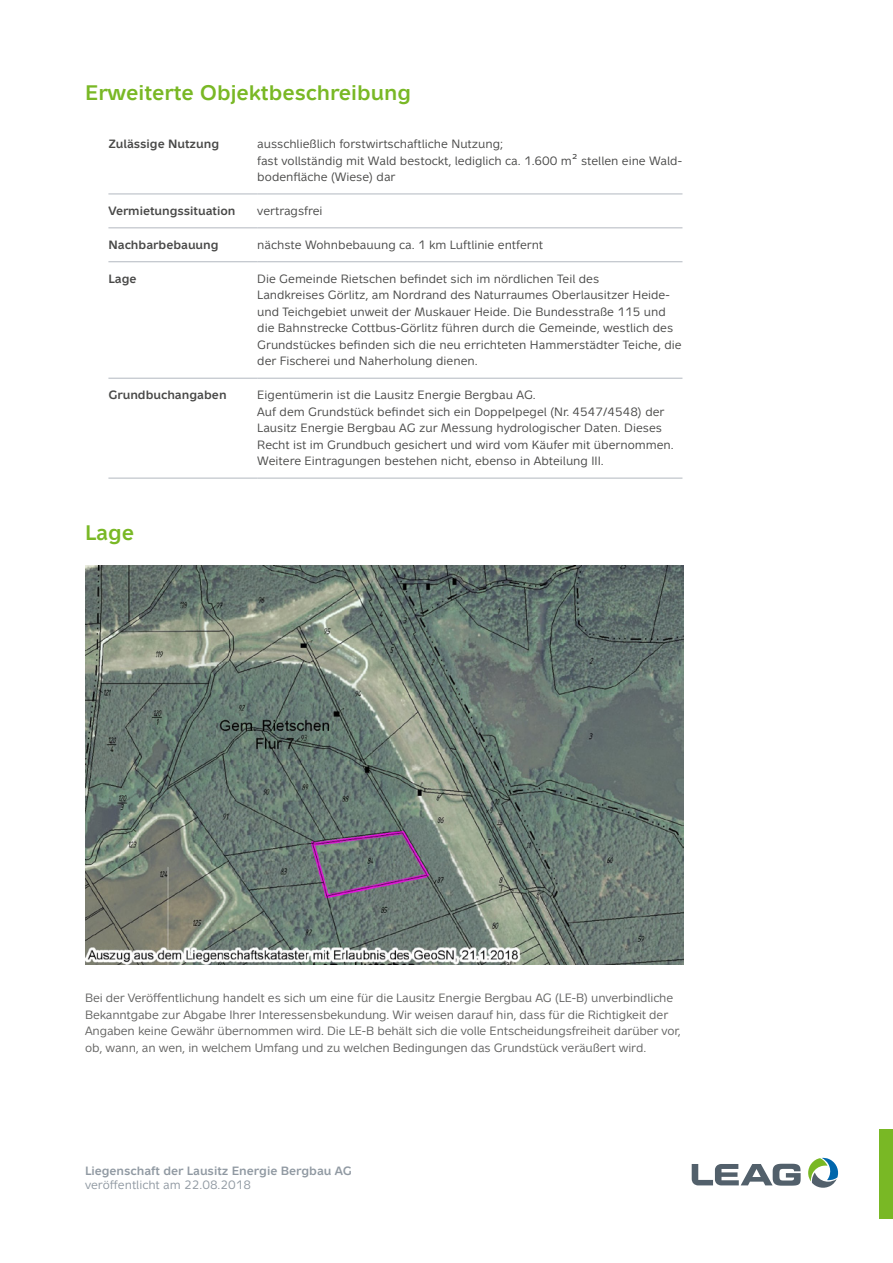
<style>
.page{position:relative;width:893px;height:1263px;background:#fff}
.page>*{position:absolute;margin:0;border:0;box-sizing:border-box;transform-origin:0 0}
.t1{font:700 21px "Metron";color:#79b825}
.t2{font:12px/16.5px "Metron";color:#484847}
.t3{font:12px/16.5px "Metron";letter-spacing:-.01em;color:#626261}
.t4{font:700 12px "Metron";color:#484847}
.t5{font:700 12px "Metron";color:#9099a2}
.t6{font:12px "Metron";color:#9099a2}
</style>
<div class="page">
<div style="left:879px;top:1129px;width:14px;height:89px;background:#79b825"></div>
<svg style="left:692px;top:1164px;width:109px;height:22px"></svg>
<svg style="left:808px;top:1158px;width:31px;height:30px"></svg>
<hr style="left:108px;top:194px;width:149px;height:1px;background:#b3b8c0">
<hr style="left:257px;top:194px;width:425px;height:1px;background:#b3b8c0">
<hr style="left:108px;top:227px;width:149px;height:1px;background:#b3b8c0">
<hr style="left:257px;top:227px;width:425px;height:1px;background:#b3b8c0">
<hr style="left:108px;top:261px;width:149px;height:1px;background:#b3b8c0">
<hr style="left:257px;top:261px;width:425px;height:1px;background:#b3b8c0">
<hr style="left:108px;top:378px;width:149px;height:1px;background:#b3b8c0">
<hr style="left:257px;top:378px;width:425px;height:1px;background:#b3b8c0">
<hr style="left:108px;top:478px;width:149px;height:1px;background:#b3b8c0">
<hr style="left:257px;top:478px;width:425px;height:1px;background:#b3b8c0">
<img style="left:85px;top:566px;width:599px;height:398px">
<h1 class="t1" style="left:85px;top:80px;width:327px">Erweiterte Objektbeschreibung</h1>
<p class="t4" style="left:108px;top:137px;width:112px">Zulässige Nutzung</p>
<p class="t2" style="left:257px;top:136px;width:426px">ausschließlich forstwirtschaftliche Nutzung;<br>fast vollständig mit Wald bestockt, lediglich ca. 1.600 m² stellen eine Wald&shy;bodenfläche (Wiese) dar</p>
<p class="t4" style="left:108px;top:204px;width:129px">Vermietungssituation</p>
<p class="t2" style="left:257px;top:203px;width:67px">vertragsfrei</p>
<p class="t4" style="left:108px;top:237px;width:112px">Nachbarbebauung</p>
<p class="t2" style="left:257px;top:237px;width:287px">nächste Wohnbebauung ca. 1 km Luftlinie entfernt</p>
<p class="t4" style="left:108px;top:271px;width:30px">Lage</p>
<p class="t2" style="left:257px;top:270px;width:426px">Die Gemeinde Rietschen befindet sich im nördlichen Teil des<br>Landkreises Görlitz, am Nordrand des Naturraumes Oberlausitzer Heide&shy;und Teichgebiet unweit der Muskauer Heide. Die Bundesstraße 115 und die Bahnstrecke Cottbus-Görlitz führen durch die Gemeinde, westlich des Grundstückes befinden sich die neu errichteten Hammerstädter Teiche, die der Fischerei und Naherholung dienen.</p>
<p class="t4" style="left:108px;top:388px;width:120px">Grundbuchangaben</p>
<p class="t2" style="left:257px;top:387px;width:418px">Eigentümerin ist die Lausitz Energie Bergbau AG.<br>Auf dem Grundstück befindet sich ein Doppelpegel (Nr. 4547/4548) der Lausitz Energie Bergbau AG zur Messung hydrologischer Daten. Dieses Recht ist im Grundbuch gesichert und wird vom Käufer mit übernommen.<br>Weitere Eintragungen bestehen nicht, ebenso in Abteilung III.</p>
<h1 class="t1" style="left:85px;top:520px;width:51px">Lage</h1>
<p class="t3" style="left:85px;top:989px;width:597px">Bei der Veröffentlichung handelt es sich um eine für die Lausitz Energie Bergbau AG (LE-B) unverbindliche Bekanntgabe zur Abgabe Ihrer Interessensbekundung. Wir weisen darauf hin, dass für die Richtigkeit der Angaben keine Gewähr übernommen wird. Die LE-B behält sich die volle Entscheidungsfreiheit darüber vor, ob, wann, an wen, in welchem Umfang und zu welchen Bedingungen das Grundstück veräußert wird.</p>
<p class="t5" style="left:85px;top:1163px;width:268px">Liegenschaft der Lausitz Energie Bergbau AG</p>
<p class="t6" style="left:85px;top:1178px;width:168px">veröffentlicht am 22.08.2018</p>
</div>
